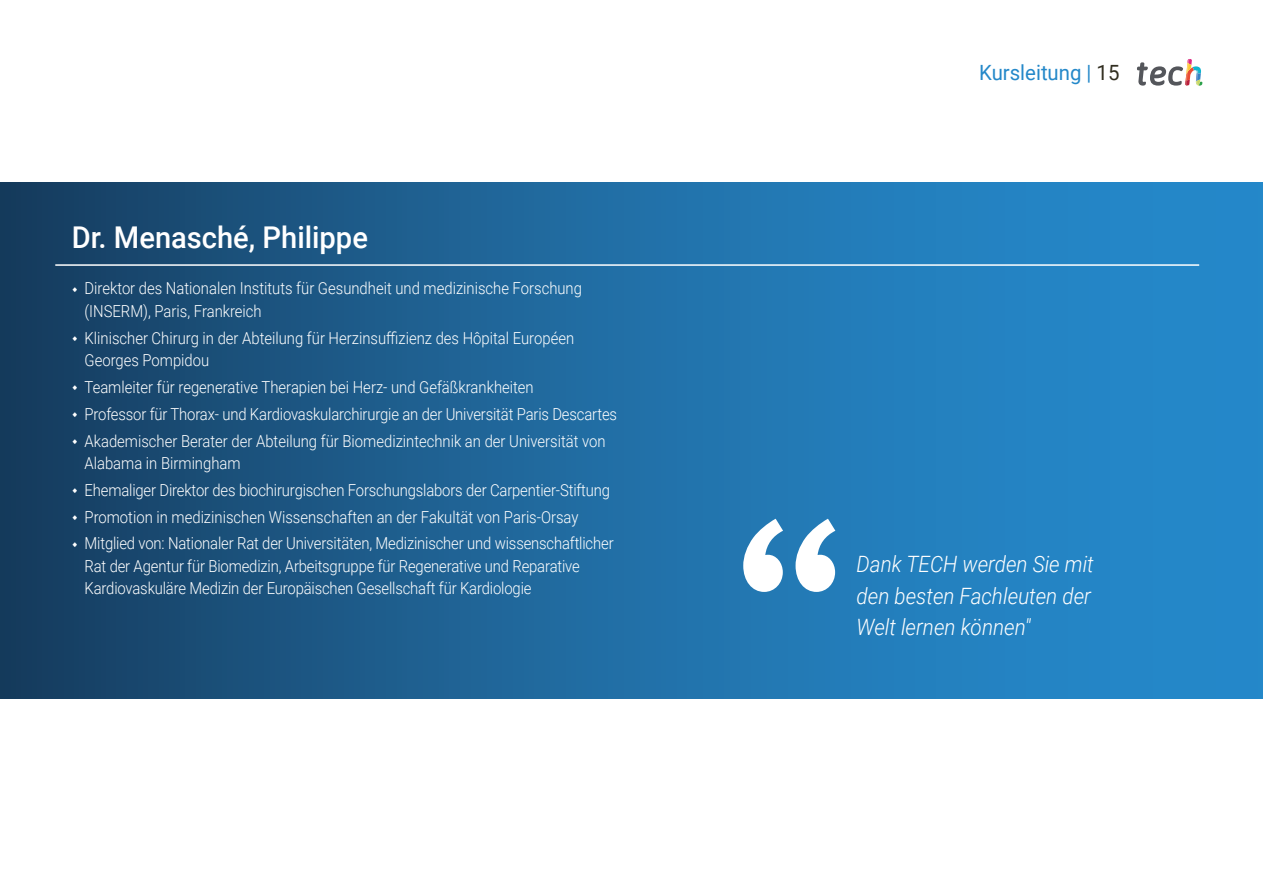
<style>
.page{position:relative;width:1263px;height:893px;background:#fff}
.page>*{position:absolute;margin:0;border:0;box-sizing:border-box;transform-origin:0 0}
.t1{font:500 30px "Roboto";color:#fff}
.t2{font:italic 300 22.5px/31.5px "Roboto";color:#fff;scale:.92 1}
.t3{font:21px "Roboto";color:#2488c9}
.t4{font:300 16.5px/26.7px "Roboto";letter-spacing:-.01em;color:#fff;scale:.9 1}
.s1{color:#312e20}
</style>
<div class="page">
<div style="left:0;top:182px;width:1263px;height:516px;background:linear-gradient(to right,#184267,#2793d9)"></div>
<svg style="left:743px;top:519px;width:92px;height:73px"></svg>
<hr style="left:55px;top:264px;width:1144px;height:2px;background:#fff">
<svg style="left:1137px;top:59px;width:65px;height:27px"></svg>
<svg style="left:73px;top:287px;width:4px;height:5px"></svg>
<svg style="left:73px;top:336px;width:4px;height:5px"></svg>
<svg style="left:73px;top:385px;width:4px;height:5px"></svg>
<svg style="left:73px;top:412px;width:4px;height:5px"></svg>
<svg style="left:73px;top:439px;width:4px;height:5px"></svg>
<svg style="left:73px;top:488px;width:4px;height:5px"></svg>
<svg style="left:73px;top:515px;width:4px;height:5px"></svg>
<svg style="left:73px;top:542px;width:4px;height:5px"></svg>
<h1 class="t1" style="left:72px;top:216px;width:298px">Dr. Menasché, Philippe</h1>
<p class="t4" style="left:85px;top:277px;width:554px;line-height:22.5px">Direktor des Nationalen Instituts für Gesundheit und medizinische Forschung (INSERM), Paris, Frankreich</p>
<p class="t4" style="left:85px;top:326px;width:546px;line-height:22.5px">Klinischer Chirurg in der Abteilung für Herzinsuffizienz des Hôpital Européen<br>Georges Pompidou</p>
<p class="t4" style="left:85px;top:373px;width:593px">Teamleiter für regenerative Therapien bei Herz- und Gefäßkrankheiten<br>Professor für Thorax- und Kardiovaskularchirurgie an der Universität Paris Descartes<br>Akademischer Berater der Abteilung für Biomedizintechnik an der Universität von</p>
<p class="t4" style="left:85px;top:449px;width:589px">Alabama in Birmingham<br>Ehemaliger Direktor des biochirurgischen Forschungslabors der Carpentier-Stiftung Promotion in medizinischen Wissenschaften an der Fakultät von Paris-Orsay Mitglied von: Nationaler Rat der Universitäten, Medizinischer und wissenschaftlicher</p>
<p class="t4" style="left:85px;top:554px;width:552px;line-height:22.5px">Rat der Agentur für Biomedizin, Arbeitsgruppe für Regenerative und Reparative<br>Kardiovaskuläre Medizin der Europäischen Gesellschaft für Kardiologie</p>
<p class="t3" style="left:979px;top:57px;width:142px">Kursleitung | <span class="s1">15</span></p>
<h2 class="t2" style="left:857px;top:548px;width:259px">Dank TECH werden Sie mit den besten Fachleuten der<br>Welt lernen können"</h2>
</div>
